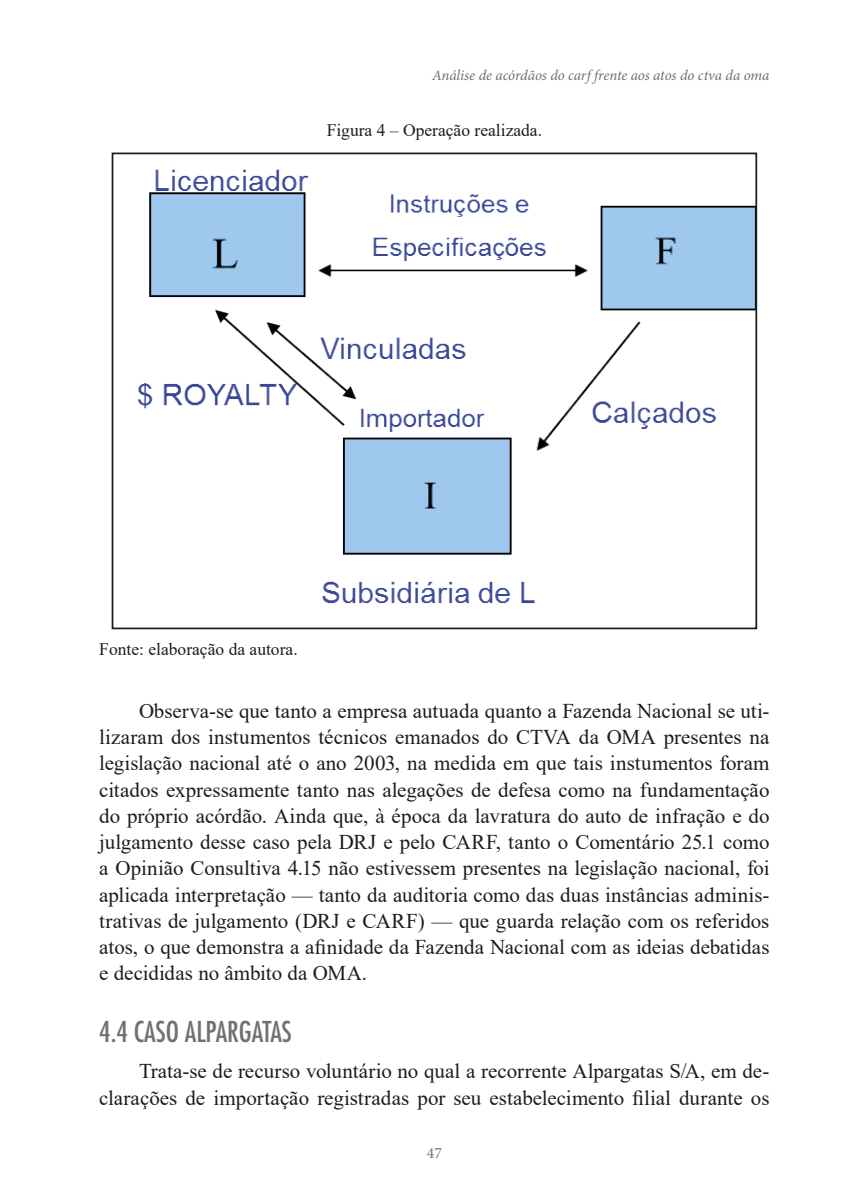
<style>
.page{position:relative;width:844px;height:1191px;background:#fff}
.page>*{position:absolute;margin:0;border:0;box-sizing:border-box;transform-origin:0 0}
.t1{font:condensed 28px "Futura Std";color:#70706f}
.t2{font:21px/26.2px "Times New Roman";color:#1d1d1b;text-align:justify}
.t3{font:17.5px "Times New Roman";color:#1d1d1b}
.t4{font:15.75px "Minion Pro";color:#70706f}
.t5{font:italic 14.88px "Minion Pro";letter-spacing:-.005em;color:#70706f}
</style>
<div class="page">
<img style="left:137px;top:169px;width:617px;height:435px">
<div style="left:112px;top:152px;width:645px;height:477px;border:2px solid #1d1d1b"></div>
<p class="t5" style="left:432px;top:65px;width:339px">Análise de acórdãos do carf frente aos atos do ctva da oma</p>
<p class="t3" style="left:326px;top:118px;width:217px">Figura 4 – Operação realizada.</p>
<p class="t3" style="left:99px;top:637px;width:200px">Fonte: elaboração da autora.</p>
<p class="t2" style="left:99px;top:697px;width:671px;text-indent:40px">Observa-se que tanto a empresa autuada quanto a Fazenda Nacional se uti&shy;lizaram dos instumentos técnicos emanados do CTVA da OMA presentes na legislação nacional até o ano 2003, na medida em que tais instumentos foram citados expressamente tanto nas alegações de defesa como na fundamentação do próprio acórdão. Ainda que, à época da lavratura do auto de infração e do julgamento desse caso pela DRJ e pelo CARF, tanto o Comentário 25.1 como a Opinião Consultiva 4.15 não estivessem presentes na legislação nacional, foi aplicada interpretação — tanto da auditoria como das duas instâncias adminis&shy;trativas de julgamento (DRJ e CARF) — que guarda relação com os referidos atos, o que demonstra a afinidade da Fazenda Nacional com as ideias debatidas e decididas no âmbito da OMA.</p>
<h1 class="t1" style="left:99px;top:1015px;width:194px">4.4 CASO ALPARGATAS</h1>
<p class="t2" style="left:99px;top:1057px;width:671px;text-align:right">Trata-se de recurso voluntário no qual a recorrente Alpargatas S/A, em de&shy;clarações de importação registradas por seu estabelecimento filial durante os</p>
<p class="t4" style="left:426px;top:1142px;width:17px">47</p>
</div>
